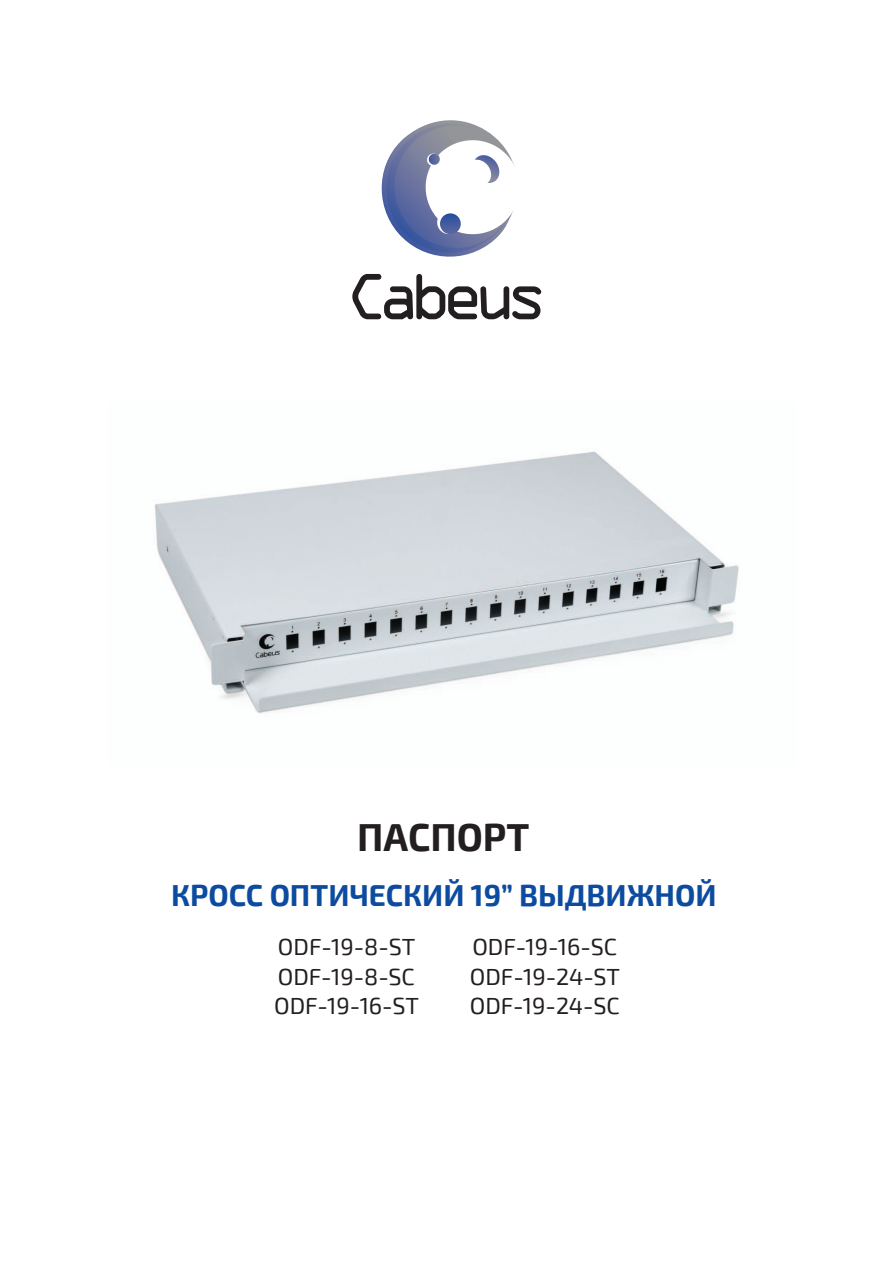
<style>
.page{position:relative;width:893px;height:1263px;background:#fff}
.page>*{position:absolute;margin:0;border:0;box-sizing:border-box;transform-origin:0 0}
.t1{font:700 38.25px "Exo 2";color:#231f20}
.t2{font:700 29.7px "Exo 2";color:#0d4ba0}
.t3{font:23.4px/29.7px "Exo 2";color:#231f20}
</style>
<div class="page">
<svg style="left:352px;top:274px;width:189px;height:45px"></svg>
<svg style="left:381px;top:120px;width:133px;height:137px"></svg>
<img style="left:154px;top:451px;width:585px;height:263px">
<h1 class="t1" style="left:357px;top:812px;width:174px">ПАСПОРТ</h1>
<p class="t2" style="left:171px;top:876px;width:547px">КРОСС ОПТИЧЕСКИЙ 19” ВЫДВИЖНОЙ</p>
<p class="t3" style="left:274px;top:931px;width:147px">ODF-19-8-ST<br>ODF-19-8-SC<br>ODF-19-16-ST</p>
<p class="t3" style="left:470px;top:931px;width:152px">ODF-19-16-SC<br>ODF-19-24-ST<br>ODF-19-24-SC</p>
</div>
